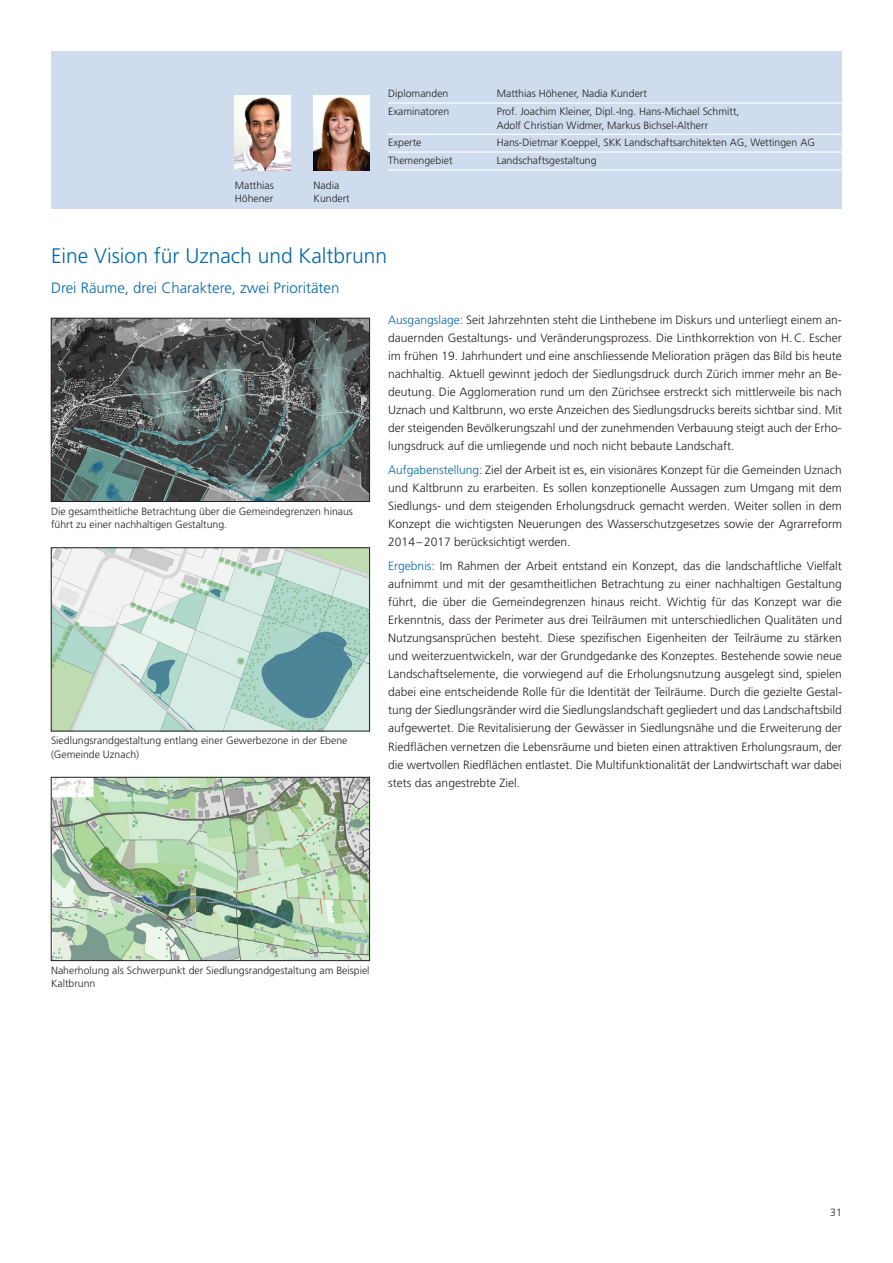
<style>
.page{position:relative;width:893px;height:1263px;background:#fff}
.page>*{position:absolute;margin:0;border:0;box-sizing:border-box;transform-origin:0 0}
.t1{font:300 21px "Frutiger LT Pro";color:#0068a5}
.t2{font:300 15px "Frutiger LT Pro";color:#0068a5}
.t3{font:300 12px/18px "Frutiger LT Pro";color:#231f20;text-align:justify}
.t4{font:300 10.5px/13.5px "Frutiger LT Pro";color:#231f20}
.s1{color:#0068a5}
</style>
<div class="page">
<div style="left:51px;top:51px;width:791px;height:157px;background:#cedced"></div>
<img style="left:53px;top:320px;width:315px;height:180px">
<div style="left:51px;top:318px;width:319px;height:184px;border:1px solid #231f20"></div>
<img style="left:53px;top:549px;width:315px;height:180px">
<div style="left:51px;top:547px;width:319px;height:184px;border:1px solid #231f20"></div>
<img style="left:53px;top:779px;width:315px;height:180px">
<div style="left:51px;top:777px;width:319px;height:184px;border:1px solid #231f20"></div>
<hr style="left:388px;top:102px;width:454px;height:2px;background:#fff">
<hr style="left:388px;top:134px;width:454px;height:1px;background:#fff">
<hr style="left:388px;top:151px;width:454px;height:2px;background:#fff">
<hr style="left:388px;top:169px;width:454px;height:1px;background:#fff">
<img style="left:235px;top:95px;width:56px;height:75px">
<img style="left:314px;top:95px;width:56px;height:75px">
<p class="t4" style="left:235px;top:178px;width:41px">Matthias<br>Höhener</p>
<p class="t4" style="left:314px;top:178px;width:38px">Nadia<br>Kundert</p>
<p class="t4" style="left:388px;top:87px;width:62px">Diplomanden</p>
<p class="t4" style="left:497px;top:87px;width:152px">Matthias Höhener, Nadia Kundert</p>
<p class="t4" style="left:388px;top:105px;width:63px">Examinatoren</p>
<p class="t4" style="left:497px;top:105px;width:244px">Prof. Joachim Kleiner, Dipl.-Ing. Hans-Michael Schmitt,<br>Adolf Christian Widmer, Markus Bichsel-Altherr</p>
<p class="t4" style="left:388px;top:136px;width:35px">Experte</p>
<p class="t4" style="left:497px;top:136px;width:320px">Hans-Dietmar Koeppel, SKK Landschaftsarchitekten AG, Wettingen AG</p>
<p class="t4" style="left:388px;top:154px;width:66px">Themengebiet</p>
<p class="t4" style="left:497px;top:154px;width:101px">Landschaftsgestaltung</p>
<h1 class="t1" style="left:51px;top:243px;width:338px">Eine Vision für Uznach und Kaltbrunn</h1>
<p class="t2" style="left:51px;top:279px;width:290px">Drei Räume, drei Charaktere, zwei Prioritäten</p>
<p class="t4" style="left:51px;top:504px;width:304px">Die gesamtheitliche Betrachtung über die Gemeindegrenzen hinaus führt zu einer nachhaltigen Gestaltung.</p>
<p class="t4" style="left:51px;top:734px;width:298px">Siedlungsrandgestaltung entlang einer Gewerbezone in der Ebene (Gemeinde Uznach)</p>
<p class="t3" style="left:388px;top:311px;width:455px"><span class="s1">Ausgangslage:</span> Seit Jahrzehnten steht die Linthebene im Diskurs und unterliegt einem an&shy;dauernden Gestaltungs- und Veränderungsprozess. Die Linthkorrektion von H.C. Escher im frühen 19. Jahrhundert und eine anschliessende Melioration prägen das Bild bis heute nachhaltig. Aktuell gewinnt jedoch der Siedlungsdruck durch Zürich immer mehr an Be&shy;deutung. Die Agglomeration rund um den Zürichsee erstreckt sich mittlerweile bis nach Uznach und Kaltbrunn, wo erste Anzeichen des Siedlungsdrucks bereits sichtbar sind. Mit der steigenden Bevölkerungszahl und der zunehmenden Verbauung steigt auch der Erho&shy;lungsdruck auf die umliegende und noch nicht bebaute Landschaft.</p>
<p class="t3" style="left:388px;top:461px;width:455px"><span class="s1">Aufgabenstellung:</span> Ziel der Arbeit ist es, ein visionäres Konzept für die Gemeinden Uznach und Kaltbrunn zu erarbeiten. Es sollen konzeptionelle Aussagen zum Umgang mit dem Siedlungs- und dem steigenden Erholungsdruck gemacht werden. Weiter sollen in dem Konzept die wichtigsten Neuerungen des Wasserschutzgesetzes sowie der Agrarreform 2014–2017 berücksichtigt werden.</p>
<p class="t3" style="left:388px;top:557px;width:455px"><span class="s1">Ergebnis:</span> Im Rahmen der Arbeit entstand ein Konzept, das die landschaftliche Vielfalt aufnimmt und mit der gesamtheitlichen Betrachtung zu einer nachhaltigen Gestaltung führt, die über die Gemeindegrenzen hinaus reicht. Wichtig für das Konzept war die Erkenntnis, dass der Perimeter aus drei Teilräumen mit unterschiedlichen Qualitäten und Nutzungsansprüchen besteht. Diese spezifischen Eigenheiten der Teilräume zu stärken und weiterzuentwickeln, war der Grundgedanke des Konzeptes. Bestehende sowie neue Landschaftselemente, die vorwiegend auf die Erholungsnutzung ausgelegt sind, spielen dabei eine entscheidende Rolle für die Identität der Teilräume. Durch die gezielte Gestal&shy;tung der Siedlungsränder wird die Siedlungslandschaft gegliedert und das Landschaftsbild aufgewertet. Die Revitalisierung der Gewässer in Siedlungsnähe und die Erweiterung der Riedflächen vernetzen die Lebensräume und bieten einen attraktiven Erholungsraum, der die wertvollen Riedflächen entlastet. Die Multifunktionalität der Landwirtschaft war dabei stets das angestrebte Ziel.</p>
<p class="t4" style="left:51px;top:963px;width:320px">Naherholung als Schwerpunkt der Siedlungsrandgestaltung am Beispiel<br>Kaltbrunn</p>
<p class="t4" style="left:830px;top:1206px;width:13px">31</p>
</div>
